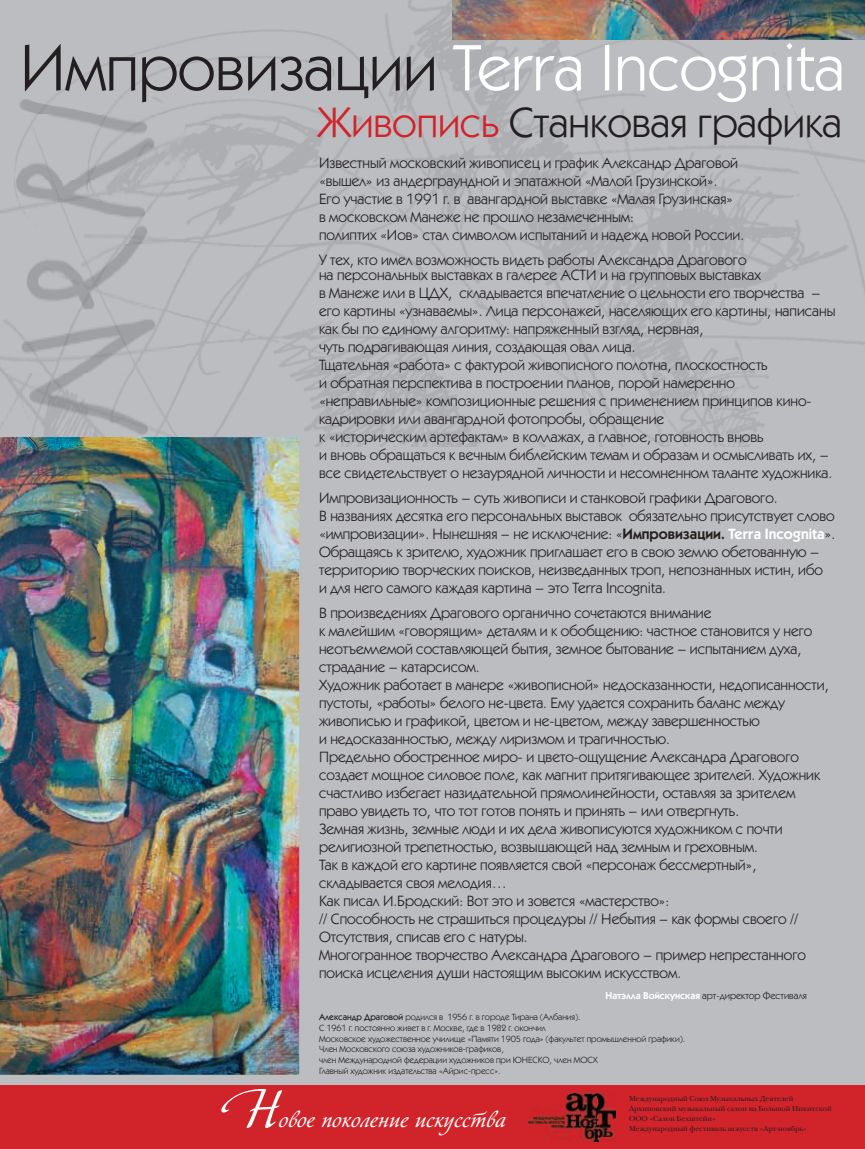
<style>
.page{position:relative;width:865px;height:1149px;background:#fff}
.page>*{position:absolute;margin:0;border:0;box-sizing:border-box;transform-origin:0 0}
.t1{font:65.5px "Kabel C";color:#fff}
.t2{font:52.3px "Cometa C";color:#fff}
.t3{font:42.5px "Kabel C";color:#231f20}
.t4{font:22.1px "Cometa C";color:#fff}
.t5{font:15px/18px "Kabel C";color:#231f20}
.t6{font:10px "Kabel C";color:#231f20}
.t7{font:9px/10.8px "Kabel C";color:#231f20}
.t8{font:7.5px/10px "New Baskerville C";color:#231f20}
.s1{color:#231f20}
.s2{color:#d1232a}
.s3{font-weight:600}
.s4{font-weight:600;color:#fff}
.s5{font-weight:500}
</style>
<div class="page">
<div style="left:0;top:0;width:865px;height:1148px;background:#bcbdc0"></div>
<img style="left:73px;top:0;width:580px;height:89px">
<img style="left:653px;top:39px;width:212px;height:407px">
<img style="left:0;top:210px;width:3px;height:217px">
<img style="left:0;top:437px;width:299px;height:637px">
<img style="left:3px;top:82px;width:183px;height:366px">
<img style="left:452px;top:0;width:413px;height:39px">
<div style="left:0;top:1085px;width:865px;height:63px;background:#d1232a"></div>
<img style="left:528px;top:1093px;width:87px;height:48px">
<h1 class="t1" style="left:20px;top:31px;width:826px"><span class="s1">Импровизации</span> Terra Incognita</h1>
<h3 class="t3" style="left:317px;top:98px;width:526px"><span class="s2">Живопись</span> Станковая графика</h3>
<p class="t5" style="left:319px;top:153px;width:426px">Известный московский живописец и график Александр Драговой «вышел» из андерграундной и эпатажной «Малой Грузинской».<br>Его участие в 1991 г. в авангардной выставке «Малая Грузинская»<br>в московском Манеже не прошло незамеченным:<br>полиптих «Иов» стал символом испытаний и надежд новой России.</p>
<p class="t5" style="left:319px;top:252px;width:443px;line-height:15px">У тех, кто имел возможность видеть работы Александра Драгового на персональных выставках в галерее АСТИ и на групповых выставках</p>
<p class="t5" style="left:319px;top:283px;width:518px">в Манеже или в ЦДХ, складывается впечатление о цельности его творчества – его картины «узнаваемы». Лица персонажей, населяющих его картины, написаны как бы по единому алгоритму: напряженный взгляд, нервная,<br>чуть подрагивающая линия, создающая овал лица.<br>Тщательная «работа» с фактурой живописного полотна, плоскостность<br>и обратная перспектива в построении планов, порой намеренно «неправильные» композиционные решения с применением принципов кино&shy;кадрировки или авангардной фотопробы, обращение<br>к «историческим артефактам» в коллажах, а главное, готовность вновь<br>и вновь обращаться к вечным библейским темам и образам и осмысливать их, – все свидетельствует о незаурядной личности и несомненном таланте художника.</p>
<p class="t5" style="left:319px;top:488px;width:517px">Импровизационность – суть живописи и станковой графики Драгового.<br>В названиях десятка его персональных выставок обязательно присутствует слово «импровизации». Нынешняя – не исключение: «<span class="s3">Импровизации.</span> <span class="s4">Terra Incognita</span>».<br>Обращаясь к зрителю, художник приглашает его в свою землю обетованную – территорию творческих поисков, неизведанных троп, непознанных истин, ибо<br>и для него самого каждая картина – это Terra Incognita.</p>
<p class="t5" style="left:319px;top:603px;width:511px">В произведениях Драгового органично сочетаются внимание<br>к малейшим «говорящим» деталям и к обобщению: частное становится у него неотъемлемой составляющей бытия, земное бытование – испытанием духа, страдание – катарсисом.<br>Художник работает в манере «живописной» недосказанности, недописанности, пустоты, «работы» белого не-цвета. Ему удается сохранить баланс между живописью и графикой, цветом и не-цветом, между завершенностью<br>и недосказанностью, между лиризмом и трагичностью.<br>Предельно обостренное миро- и цвето-ощущение Александра Драгового создает мощное силовое поле, как магнит притягивающее зрителей. Художник счастливо избегает назидательной прямолинейности, оставляя за зрителем право увидеть то, что тот готов понять и принять – или отвергнуть.<br>Земная жизнь, земные люди и их дела живописуются художником с почти религиозной трепетностью, возвышающей над земным и греховным.<br>Так в каждой его картине появляется свой «персонаж бессмертный», складывается своя мелодия…<br>Как писал И.Бродский: Вот это и зовется «мастерство»:<br>// Способность не страшиться процедуры // Небытия – как формы своего // Отсутствия, списав его с натуры.<br>Многогранное творчество Александра Драгового – пример непрестанного поиска исцеления души настоящим высоким искусством.</p>
<p class="t7" style="left:319px;top:1010px;width:367px"><span class="s5">Александр Драговой</span> родился в 1956 г. в городе Тирана (Албания).<br>С 1961 г. постоянно живет в г. Москве, где в 1982 г. окончил<br>Московское художественное училище «Памяти 1905 года» (факультет промышленной графики).<br>Член Московского союза художников-графиков,<br>член Международной федерации художников при ЮНЕСКО, член МОСХ<br>Главный художник издательства «Айрис-пресс».</p>
<p class="t6" style="left:605px;top:990px;width:203px"><span class="s4">Натэлла Войскунская</span> арт-директор Фестиваля</p>
<h2 class="t2" style="left:220px;top:1076px;width:60px">Н</h2>
<h3 class="t4" style="left:278px;top:1105px;width:229px">овое поколение искусства</h3>
<p class="t8" style="left:629px;top:1093px;width:204px">Международный Союз Музыкальных Деятелей Архиповский музыкальный салон на Большой Никитской ООО «Салон Бехштейн»<br>Международный фестиваль искусств «Арт-ноябрь»</p>
</div>
